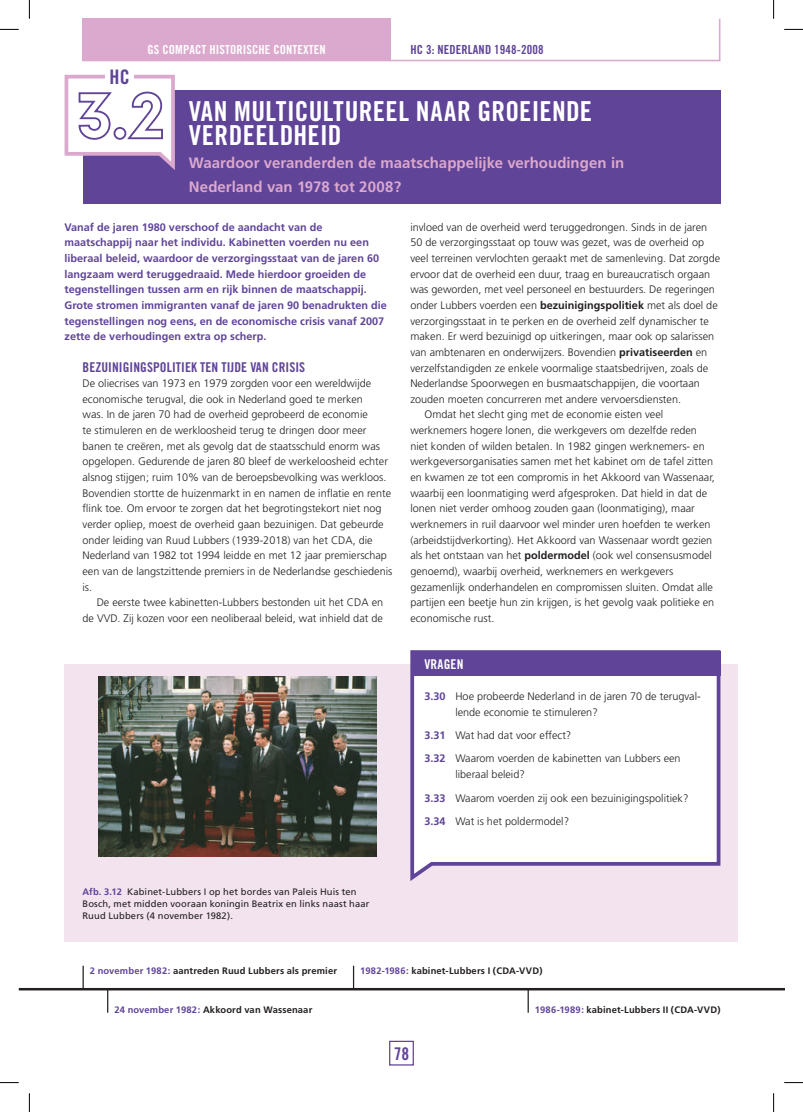
<style>
.page{position:relative;width:803px;height:1112px;background:#fff}
.page>*{position:absolute;margin:0;border:0;box-sizing:border-box;transform-origin:0 0}
.t1{font:27.5px/23.4px "Trade Gothic LT Std Bd Cn 20";letter-spacing:.01em;color:#fff}
.t2{font:20px "Trade Gothic LT Std Bd Cn 20";color:#5f4498}
.t3{font:17.5px "Trade Gothic LT Std Bd Cn 20";color:#5f4498}
.t4{font:700 15px/23.4px "Frutiger";color:#dba9cd}
.t5{font:13.5px "Trade Gothic LT Std Bd Cn 20";letter-spacing:.005em;color:#5f4498}
.t6{font:13.5px "Trade Gothic LT Std Bd Cn 20";letter-spacing:.01em;color:#fff}
.t7{font:12.5px "Trade Gothic LT Std Bd Cn 20";letter-spacing:.01em;color:#fff}
.t8{font:12.5px "Trade Gothic LT Std Bd Cn 20";letter-spacing:.01em;color:#5f4498}
.t9{font:300 10.88px/15.6px "Frutiger";color:#231f20}
.t10{font:700 10.88px/15.6px "Frutiger";color:#5f4498}
.t11{font:700 9.38px "Frutiger";letter-spacing:.015em;color:#231f20}
.t12{font:9.38px/11.8px "Frutiger";letter-spacing:.015em;color:#231f20}
.s1{font-weight:700}
.s2{font-weight:700;color:#5f4498}
.s3{color:#5f4498}
</style>
<div class="page">
<div style="left:83px;top:19px;width:308px;height:42px;background:#dba9cd"></div>
<hr style="left:19px;top:987px;width:765px;height:3px;background:#231f20">
<hr style="left:83px;top:60px;width:637px;height:1px;background:#dba9cd">
<hr style="left:719px;top:19px;width:1px;height:41px;background:#dba9cd">
<div style="left:65px;top:664px;width:673px;height:278px;background:#f3e3ef"></div>
<svg style="left:410px;top:650px;width:311px;height:231px"></svg>
<div style="left:413px;top:651px;width:307px;height:24px;background:#5f4498"></div>
<img style="left:98px;top:676px;width:279px;height:180px">
<div style="left:83px;top:90px;width:637px;height:114px;background:#5f4498"></div>
<svg style="left:64px;top:74px;width:111px;height:96px"></svg>
<div style="left:106px;top:70px;width:28px;height:17px;background:#fff"></div>
<svg style="left:83px;top:965px;width:1px;height:23px"></svg>
<svg style="left:353px;top:965px;width:1px;height:22px"></svg>
<svg style="left:107px;top:990px;width:1px;height:22px"></svg>
<hr style="left:527px;top:988px;width:2px;height:24px;background:#231f20">
<div style="left:389px;top:1040px;width:25px;height:25px;border:1px solid #5f4498"></div>
<svg style="left:0;top:29px;width:19px;height:1px"></svg>
<svg style="left:784px;top:29px;width:19px;height:1px"></svg>
<svg style="left:0;top:1082px;width:19px;height:1px"></svg>
<svg style="left:784px;top:1082px;width:19px;height:1px"></svg>
<svg style="left:29px;top:0;width:1px;height:19px"></svg>
<svg style="left:29px;top:1093px;width:1px;height:18px"></svg>
<svg style="left:773px;top:0;width:1px;height:19px"></svg>
<svg style="left:773px;top:1093px;width:1px;height:18px"></svg>
<h2 class="t2" style="left:110px;top:65px;width:22px">HC</h2>
<p class="t7" style="left:148px;top:42px;width:180px">GS COMPACT HISTORISCHE CONTEXTEN</p>
<p class="t8" style="left:410px;top:42px;width:135px">HC 3: NEDERLAND 1948-2008</p>
<h1 class="t1" style="left:189px;top:100px;width:405px">VAN MULTICULTUREEL NAAR GROEIENDE<br>VERDEELDHEID</h1>
<h3 class="t4" style="left:189px;top:151px;width:437px">Waardoor veranderden de maatschappelijke verhoudingen in<br>Nederland van 1978 tot 2008?</h3>
<p class="t9" style="left:410px;top:219px;width:298px">invloed van de overheid werd teruggedrongen. Sinds in de jaren</p>
<p class="t9" style="left:410px;top:235px;width:295px">50 de verzorgingsstaat op touw was gezet, was de overheid op</p>
<p class="t9" style="left:410px;top:250px;width:312px">veel terreinen vervlochten geraakt met de samenleving. Dat zorgde</p>
<p class="t9" style="left:410px;top:266px;width:301px">ervoor dat de overheid een duur, traag en bureaucratisch orgaan</p>
<p class="t9" style="left:410px;top:282px;width:306px">was geworden, met veel personeel en bestuurders. De regeringen</p>
<p class="t9" style="left:410px;top:297px;width:309px">onder Lubbers voerden een <span class="s1">bezuinigingspolitiek</span> met als doel de</p>
<p class="t9" style="left:410px;top:313px;width:300px">verzorgingsstaat in te perken en de overheid zelf dynamischer te</p>
<p class="t9" style="left:410px;top:328px;width:305px">maken. Er werd bezuinigd op uitkeringen, maar ook op salarissen</p>
<p class="t9" style="left:410px;top:344px;width:298px">van ambtenaren en onderwijzers. Bovendien <span class="s1">privatiseerden</span> en</p>
<p class="t9" style="left:410px;top:360px;width:299px">verzelfstandigden ze enkele voormalige staatsbedrijven, zoals de</p>
<p class="t9" style="left:410px;top:375px;width:291px">Nederlandse Spoorwegen en busmaatschappijen, die voortaan</p>
<p class="t9" style="left:410px;top:391px;width:272px">zouden moeten concurreren met andere vervoersdiensten.</p>
<p class="t9" style="left:424px;top:407px;width:240px">Omdat het slecht ging met de economie eisten veel</p>
<p class="t9" style="left:410px;top:422px;width:288px">werknemers hogere lonen, die werkgevers om dezelfde reden</p>
<p class="t9" style="left:410px;top:438px;width:296px">niet konden of wilden betalen. In 1982 gingen werknemers- en</p>
<p class="t9" style="left:410px;top:453px;width:304px">werkgeversorganisaties samen met het kabinet om de tafel zitten</p>
<p class="t9" style="left:410px;top:469px;width:306px">en kwamen ze tot een compromis in het Akkoord van Wassenaar,</p>
<p class="t9" style="left:410px;top:485px;width:298px">waarbij een loonmatiging werd afgesproken. Dat hield in dat de</p>
<p class="t9" style="left:410px;top:500px;width:286px">lonen niet verder omhoog zouden gaan (loonmatiging), maar</p>
<p class="t9" style="left:410px;top:516px;width:302px">werknemers in ruil daarvoor wel minder uren hoefden te werken</p>
<p class="t9" style="left:410px;top:532px;width:303px">(arbeidstijdverkorting). Het Akkoord van Wassenaar wordt gezien</p>
<p class="t9" style="left:410px;top:547px;width:303px">als het ontstaan van het <span class="s1">poldermodel</span> (ook wel consensusmodel</p>
<p class="t9" style="left:410px;top:563px;width:264px">genoemd), waarbij overheid, werknemers en werkgevers</p>
<p class="t9" style="left:410px;top:578px;width:304px">gezamenlijk onderhandelen en compromissen sluiten. Omdat alle</p>
<p class="t9" style="left:410px;top:594px;width:305px">partijen een beetje hun zin krijgen, is het gevolg vaak politieke en</p>
<p class="t9" style="left:410px;top:610px;width:85px">economische rust.</p>
<p class="t10" style="left:65px;top:219px;width:324px">Vanaf de jaren 1980 verschoof de aandacht van de maatschappij naar het individu. Kabinetten voerden nu een liberaal beleid, waardoor de verzorgingsstaat van de jaren 60 langzaam werd teruggedraaid. Mede hierdoor groeiden de tegenstellingen tussen arm en rijk binnen de maatschappij.<br>Grote stromen immigranten vanaf de jaren 90 benadrukten die tegenstellingen nog eens, en de economische crisis vanaf 2007 zette de verhoudingen extra op scherp.</p>
<p class="t5" style="left:83px;top:358px;width:224px">BEZUINIGINGSPOLITIEK TEN TIJDE VAN CRISIS</p>
<p class="t9" style="left:83px;top:375px;width:311px">De oliecrises van 1973 en 1979 zorgden voor een wereldwijde economische terugval, die ook in Nederland goed te merken<br>was. In de jaren 70 had de overheid geprobeerd de economie<br>te stimuleren en de werkloosheid terug te dringen door meer banen te creëren, met als gevolg dat de staatsschuld enorm was opgelopen. Gedurende de jaren 80 bleef de werkeloosheid echter alsnog stijgen; ruim 10% van de beroepsbevolking was werkloos.<br>Bovendien stortte de huizenmarkt in en namen de inflatie en rente flink toe. Om ervoor te zorgen dat het begrotingstekort niet nog verder opliep, moest de overheid gaan bezuinigen. Dat gebeurde onder leiding van Ruud Lubbers (1939-2018) van het CDA, die Nederland van 1982 tot 1994 leidde en met 12 jaar premierschap een van de langstzittende premiers in de Nederlandse geschiedenis is.</p>
<p class="t9" style="left:83px;top:594px;width:302px;text-align:right">De eerste twee kabinetten-Lubbers bestonden uit het CDA en de VVD. Zij kozen voor een neoliberaal beleid, wat inhield dat de</p>
<p class="t12" style="left:83px;top:885px;width:288px"><span class="s2">Afb. 3.12</span> Kabinet-Lubbers I op het bordes van Paleis Huis ten<br>Bosch, met midden vooraan koningin Beatrix en links naast haar<br>Ruud Lubbers (4 november 1982).</p>
<p class="t6" style="left:424px;top:655px;width:40px">VRAGEN</p>
<p class="t9" style="left:455px;top:688px;width:247px;text-indent:-31px"><span class="s2">3.30</span> Hoe probeerde Nederland in de jaren 70 de terugval&shy;lende economie te stimuleren?</p>
<p class="t9" style="left:424px;top:723px;width:258px;line-height:23.4px"><span class="s2">3.31</span> Wat had dat voor effect?<br><span class="s2">3.32</span> Waarom voerden de kabinetten van Lubbers een</p>
<p class="t9" style="left:424px;top:762px;width:265px;line-height:23.4px;text-indent:31px">liberaal beleid?<br><span class="s2">3.33</span> Waarom voerden zij ook een bezuinigingspolitiek?<br><span class="s2">3.34</span> Wat is het poldermodel?</p>
<p class="t11" style="left:90px;top:964px;width:249px"><span class="s3">2 november 1982:</span> aantreden Ruud Lubbers als premier</p>
<p class="t11" style="left:360px;top:964px;width:184px"><span class="s3">1982-1986:</span> kabinet-Lubbers I (CDA-VVD)</p>
<p class="t11" style="left:114px;top:1003px;width:199px"><span class="s3">24 november 1982:</span> Akkoord van Wassenaar</p>
<p class="t11" style="left:535px;top:1003px;width:187px"><span class="s3">1986-1989:</span> kabinet-Lubbers II (CDA-VVD)</p>
<h3 class="t3" style="left:394px;top:1042px;width:17px">78</h3>
</div>
